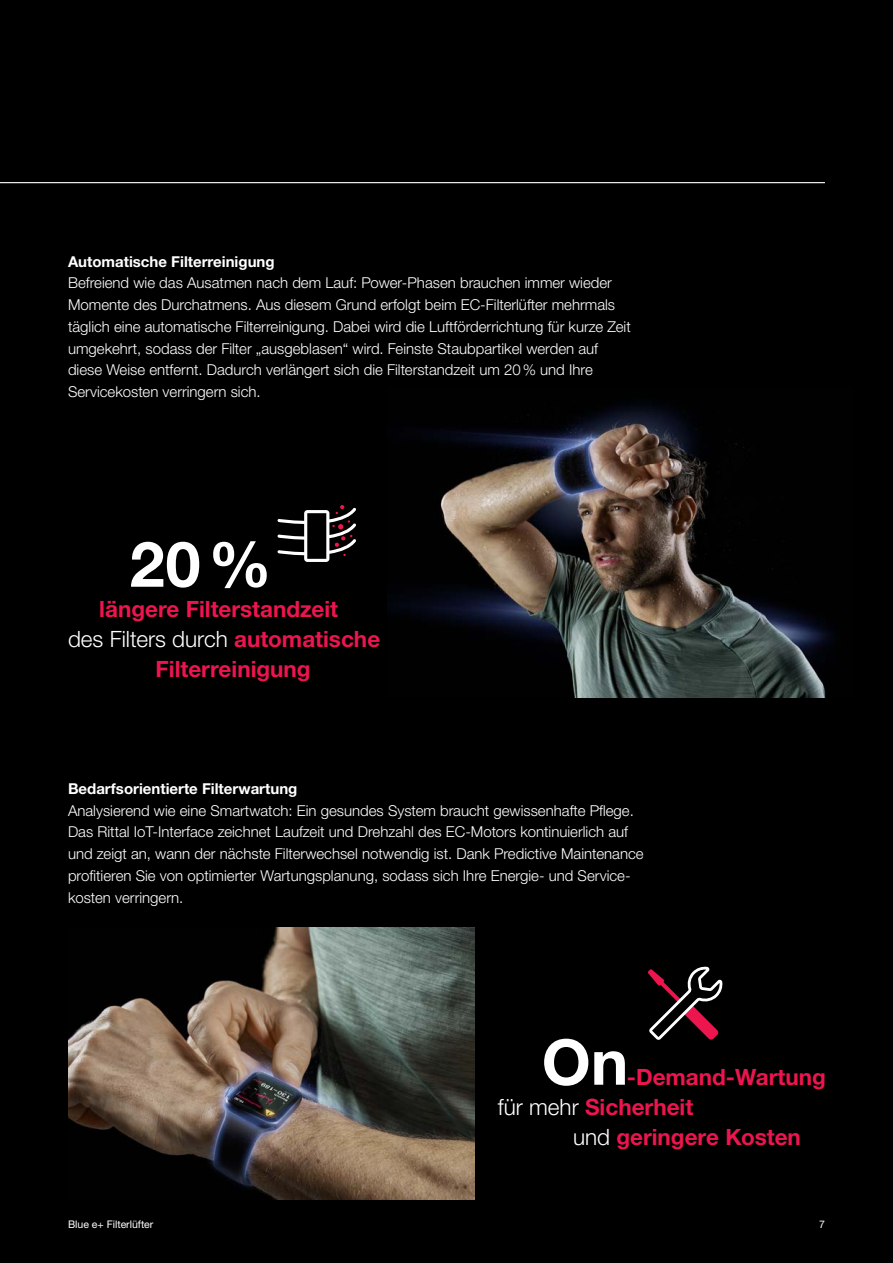
<style>
.page{position:relative;width:893px;height:1263px;background:#000}
.page>*{position:absolute;margin:0;border:0;box-sizing:border-box;transform-origin:0 0}
._1_KeyFact_Zahl{font:700 63px "Neue Helvetica For Rittal";color:#fff}
._1_KeyFact_Text{font:700 63px "Neue Helvetica For Rittal";color:#fff}
._1_KeyFact_Text-2{font:700 22.5px/30px "Neue Helvetica For Rittal";color:#ed154e}
._1_Einleitung_neg_10_14_5{font:300 15px/21.8px "Neue Helvetica For Rittal";color:#fff}
._1_Einleitung_neg_10_14_5-2{font:700 15px "Neue Helvetica For Rittal";color:#fff}
.t1{font:10.5px "Neue Helvetica For Rittal";color:#fff}
.s1{font-weight:300;color:#fff}
</style>
<div class="page">
<img style="left:388px;top:387px;width:466px;height:310px">
<img style="left:68px;top:928px;width:407px;height:271px">
<hr style="left:0;top:182px;width:825px;height:1px;background:#fff">
<svg style="left:648px;top:966px;width:75px;height:74px;background:#3a2127"></svg>
<svg style="left:277px;top:505px;width:79px;height:57px"></svg>
<p class="_1_Einleitung_neg_10_14_5-2" style="left:68px;top:252px;width:208px">Automatische Filterreinigung</p>
<p class="_1_Einleitung_neg_10_14_5" style="left:68px;top:272px;width:564px">Befreiend wie das Ausatmen nach dem Lauf: Power-Phasen brauchen immer wieder Momente des Durchatmens. Aus diesem Grund erfolgt beim EC-Filterlüfter mehrmals täglich eine automatische Filterreinigung. Dabei wird die Luftförderrichtung für kurze Zeit umgekehrt, sodass der Filter „ausgeblasen“ wird. Feinste Staubpartikel werden auf diese Weise entfernt. Dadurch verlängert sich die Filterstandzeit um 20% und Ihre Servicekosten verringern sich.</p>
<p class="_1_KeyFact_Zahl" style="left:130px;top:525px;width:143px">20%</p>
<p class="_1_KeyFact_Text-2" style="left:99px;top:593px;width:240px">längere Filterstandzeit</p>
<p class="_1_KeyFact_Text-2" style="left:156px;top:623px;width:226px;text-indent:-88px"><span class="s1">des Filters durch</span> automatische<br>Filterreinigung</p>
<p class="_1_Einleitung_neg_10_14_5-2" style="left:68px;top:779px;width:231px">Bedarfsorientierte Filterwartung</p>
<p class="_1_Einleitung_neg_10_14_5" style="left:68px;top:799px;width:567px">Analysierend wie eine Smartwatch: Ein gesundes System braucht gewissenhafte Pflege.</p>
<p class="_1_Einleitung_neg_10_14_5" style="left:68px;top:821px;width:577px">Das Rittal IoT-Interface zeichnet Laufzeit und Drehzahl des EC-Motors kontinuierlich auf und zeigt an, wann der nächste Filterwechsel notwendig ist. Dank Predictive Maintenance profitieren Sie von optimierter Wartungsplanung, sodass sich Ihre Energie- und Service&shy;kosten verringern.</p>
<p class="_1_KeyFact_Text" style="left:542px;top:1023px;width:88px">On</p>
<p class="_1_KeyFact_Text-2" style="left:498px;top:1061px;width:329px;text-indent:129px">-Demand-Wartung <span class="s1">für mehr</span> Sicherheit</p>
<p class="_1_KeyFact_Text-2" style="left:573px;top:1121px;width:229px"><span class="s1">und</span> geringere Kosten</p>
<p class="t1" style="left:68px;top:1218px;width:87px">Blue e+ Filterlüfter</p>
<p class="t1" style="left:819px;top:1218px;width:7px">7</p>
</div>
